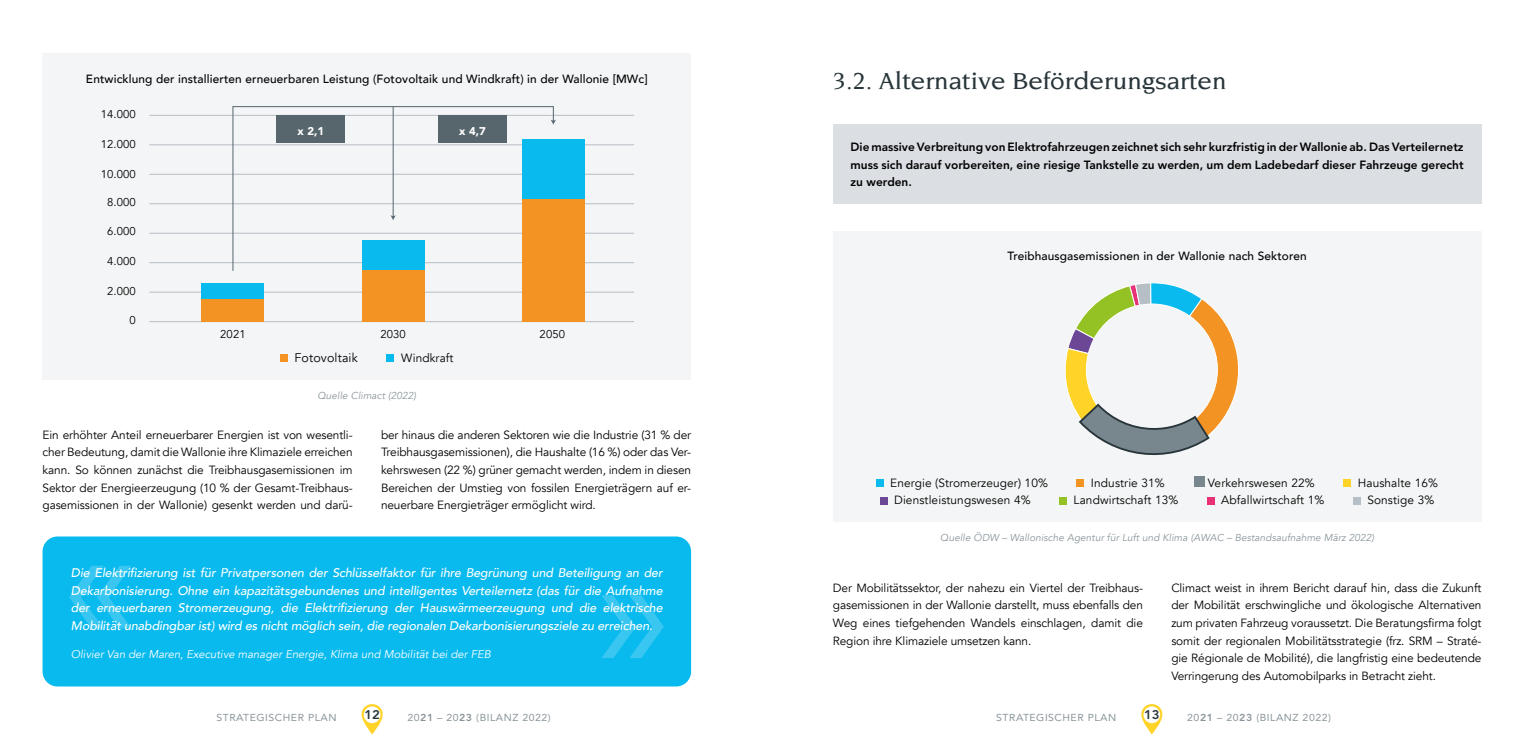
<style>
.page{position:relative;width:1524px;height:745px;background:#fff}
.page>*{position:absolute;margin:0;border:0;box-sizing:border-box;transform-origin:0 0}
.t1{font:500 25px "Novarese Std";color:#28353a;scale:1.05 1}
.t2{font:italic 500 12.5px/17.5px "Avenir";letter-spacing:-.01em;color:#fff;text-align:justify}
.t3{font:12.5px "Avenir";letter-spacing:.01em;color:#000}
.t4{font:800 12.5px "Avenir LT Std";color:#28353a;scale:1.05 1}
.t5{font:11.88px/17.5px "Avenir";letter-spacing:-.01em;color:#000;text-align:justify}
.t6{font:800 11.88px/17.5px "Avenir LT Std";color:#000;text-align:justify}
.t7{font:11.88px "Avenir";letter-spacing:.01em;color:#000}
.t8{font:500 11.88px "Avenir";letter-spacing:.01em;color:#000}
.t9{font:italic 11.25px "Avenir";color:#fff}
.t10{font:11.25px "Avenir";letter-spacing:.01em;color:#000}
.t11{font:900 11.25px "Avenir";color:#fff}
.t12{font:italic 10px "Avenir";letter-spacing:.01em;color:#89959b}
.t13{font:10px "Avenir LT Std";letter-spacing:.05em;color:#89959b;scale:1.05 1}
.s1{font-weight:800}
</style>
<div class="page">
<svg style="left:1141px;top:704px;width:21px;height:29px"></svg>
<div style="left:1143px;top:706px;width:17px;height:16px;background:#fff;border-radius:50%"></div>
<svg style="left:361px;top:704px;width:22px;height:29px"></svg>
<div style="left:364px;top:706px;width:16px;height:16px;background:#fff;border-radius:50%"></div>
<div style="left:43px;top:536px;width:648px;height:150px;background:#09baee;border-radius:15px"></div>
<svg style="left:601px;top:595px;width:63px;height:62px"></svg>
<svg style="left:69px;top:566px;width:62px;height:62px"></svg>
<div style="left:43px;top:53px;width:648px;height:326px;background:#f4f5f6"></div>
<div style="left:280px;top:354px;width:7px;height:7px;background:#f39324"></div>
<div style="left:387px;top:354px;width:7px;height:7px;background:#09baee"></div>
<hr style="left:149px;top:115px;width:485px;height:1px;background:#b6bfc5">
<hr style="left:149px;top:144px;width:485px;height:1px;background:#b6bfc5">
<hr style="left:149px;top:174px;width:485px;height:1px;background:#b6bfc5">
<hr style="left:149px;top:203px;width:485px;height:1px;background:#b6bfc5">
<hr style="left:149px;top:233px;width:485px;height:1px;background:#b6bfc5">
<hr style="left:149px;top:262px;width:485px;height:1px;background:#b6bfc5">
<hr style="left:149px;top:292px;width:485px;height:1px;background:#b6bfc5">
<hr style="left:149px;top:321px;width:485px;height:1px;background:#b6bfc5">
<svg style="left:232px;top:106px;width:322px;height:165px"></svg>
<hr style="left:393px;top:106px;width:1px;height:112px;background:#57666d">
<div style="left:277px;top:115px;width:68px;height:28px;background:#57666d"></div>
<div style="left:438px;top:115px;width:69px;height:28px;background:#57666d"></div>
<div style="left:522px;top:139px;width:62px;height:60px;background:#09baee"></div>
<div style="left:362px;top:240px;width:62px;height:30px;background:#09baee"></div>
<div style="left:202px;top:282px;width:62px;height:17px;background:#09baee"></div>
<div style="left:202px;top:299px;width:62px;height:22px;background:#f39324"></div>
<div style="left:362px;top:270px;width:62px;height:51px;background:#f39324"></div>
<div style="left:522px;top:199px;width:62px;height:122px;background:#f39324"></div>
<div style="left:833px;top:125px;width:648px;height:79px;background:#dbdfe3"></div>
<div style="left:833px;top:231px;width:648px;height:290px;background:#f4f5f6"></div>
<div style="left:876px;top:479px;width:7px;height:7px;background:#09baee"></div>
<div style="left:1077px;top:479px;width:7px;height:7px;background:#f39324"></div>
<div style="left:1193px;top:475px;width:11px;height:11px;background:#78868d"></div>
<div style="left:1343px;top:479px;width:7px;height:7px;background:#ffd328"></div>
<div style="left:880px;top:496px;width:7px;height:7px;background:#6b4796"></div>
<div style="left:1059px;top:496px;width:7px;height:7px;background:#94c123"></div>
<div style="left:1207px;top:496px;width:7px;height:7px;background:#e73277"></div>
<div style="left:1353px;top:496px;width:7px;height:7px;background:#b6bfc5"></div>
<svg style="left:1065px;top:283px;width:173px;height:173px"></svg>
<p class="t8" style="left:86px;top:68px;width:563px">Entwicklung der installierten erneuerbaren Leistung (Fotovoltaik und Windkraft) in der Wallonie [MWc]</p>
<p class="t10" style="left:101px;top:107px;width:37px">14.000</p>
<p class="t10" style="left:101px;top:137px;width:37px">12.000</p>
<p class="t10" style="left:101px;top:167px;width:37px">10.000</p>
<p class="t10" style="left:107px;top:195px;width:30px">8.000</p>
<p class="t10" style="left:107px;top:225px;width:30px">6.000</p>
<p class="t10" style="left:107px;top:254px;width:30px">4.000</p>
<p class="t10" style="left:107px;top:285px;width:30px">2.000</p>
<p class="t10" style="left:130px;top:313px;width:8px">0</p>
<p class="t11" style="left:297px;top:121px;width:28px">x 2,1</p>
<p class="t11" style="left:459px;top:121px;width:28px">x 4,7</p>
<p class="t10" style="left:220px;top:327px;width:27px">2021</p>
<p class="t10" style="left:380px;top:327px;width:27px">2030</p>
<p class="t10" style="left:539px;top:327px;width:27px">2050</p>
<p class="t3" style="left:294px;top:350px;width:65px">Fotovoltaik</p>
<p class="t7" style="left:401px;top:350px;width:54px">Windkraft</p>
<p class="t12" style="left:317px;top:389px;width:100px">Quelle Climact (2022)</p>
<p class="t5" style="left:43px;top:426px;width:312px">Ein erhöhter Anteil erneuerbarer Energien ist von wesentli&shy;cher Bedeutung, damit die Wallonie ihre Klimaziele erreichen kann. So können zunächst die Treibhausgasemissionen im Sektor der Energieerzeugung (10 % der Gesamt-Treibhaus&shy;gasemissionen in der Wallonie) gesenkt werden und darü-</p>
<p class="t5" style="left:381px;top:426px;width:312px">ber hinaus die anderen Sektoren wie die Industrie (31 % der Treibhausgasemissionen), die Haushalte (16 %) oder das Ver&shy;kehrswesen (22 %) grüner gemacht werden, indem in diesen Bereichen der Umstieg von fossilen Energieträgern auf er&shy;neuerbare Energieträger ermöglicht wird.</p>
<p class="t2" style="left:71px;top:564px;width:593px">Die Elektrifizierung ist für Privatpersonen der Schlüsselfaktor für ihre Begrünung und Beteiligung an der Dekarbonisierung. Ohne ein kapazitätsgebundenes und intelligentes Verteilernetz (das für die Aufnahme der erneuerbaren Stromerzeugung, die Elektrifizierung der Hauswärmeerzeugung und die elektrische Mobilität unabdingbar ist) wird es nicht möglich sein, die regionalen Dekarbonisierungsziele zu erreichen.</p>
<p class="t9" style="left:71px;top:647px;width:421px">Olivier Van der Maren, Executive manager Energie, Klima und Mobilität bei der FEB</p>
<h1 class="t1" style="left:833px;top:67px;width:377px">3.2. Alternative Beförderungsarten</h1>
<p class="t6" style="left:850px;top:138px;width:614px">Die massive Verbreitung von Elektrofahrzeugen zeichnet sich sehr kurzfristig in der Wallonie ab. Das Verteilernetz muss sich darauf vorbereiten, eine riesige Tankstelle zu werden, um dem Ladebedarf dieser Fahrzeuge gerecht zu werden.</p>
<p class="t8" style="left:1007px;top:246px;width:301px">Treibhausgasemissionen in der Wallonie nach Sektoren</p>
<p class="t7" style="left:890px;top:475px;width:159px">Energie (Stromerzeuger) 10%</p>
<p class="t7" style="left:1091px;top:475px;width:75px">Industrie 31%</p>
<p class="t7" style="left:1208px;top:475px;width:108px">Verkehrswesen 22%</p>
<p class="t7" style="left:1357px;top:475px;width:82px">Haushalte 16%</p>
<p class="t7" style="left:894px;top:492px;width:138px">Dienstleistungswesen 4%</p>
<p class="t7" style="left:1073px;top:492px;width:106px">Landwirtschaft 13%</p>
<p class="t7" style="left:1221px;top:492px;width:105px">Abfallwirtschaft 1%</p>
<p class="t7" style="left:1367px;top:492px;width:68px">Sonstige 3%</p>
<p class="t12" style="left:940px;top:531px;width:435px">Quelle ÖDW – Wallonische Agentur für Luft und Klima (AWAC – Bestandsaufnahme März 2022)</p>
<p class="t5" style="left:833px;top:579px;width:312px">Der Mobilitätssektor, der nahezu ein Viertel der Treibhaus&shy;gasemissionen in der Wallonie darstellt, muss ebenfalls den Weg eines tiefgehenden Wandels einschlagen, damit die Region ihre Klimaziele umsetzen kann.</p>
<p class="t5" style="left:1171px;top:579px;width:312px">Climact weist in ihrem Bericht darauf hin, dass die Zukunft der Mobilität erschwingliche und ökologische Alternativen zum privaten Fahrzeug voraussetzt. Die Beratungsfirma folgt somit der regionalen Mobilitätsstrategie (frz. SRM – Straté&shy;gie Régionale de Mobilité), die langfristig eine bedeutende Verringerung des Automobilparks in Betracht zieht.</p>
<p class="t13" style="left:216px;top:710px;width:116px">STRATEGISCHER PLAN</p>
<p class="t4" style="left:364px;top:707px;width:16px">12</p>
<p class="t13" style="left:407px;top:710px;width:138px">20<span class="s1">21</span> – 20<span class="s1">23</span> (BILANZ 2022)</p>
<p class="t13" style="left:996px;top:710px;width:116px">STRATEGISCHER PLAN</p>
<p class="t4" style="left:1144px;top:707px;width:16px">13</p>
<p class="t13" style="left:1187px;top:710px;width:138px">20<span class="s1">21</span> – 20<span class="s1">23</span> (BILANZ 2022)</p>
</div>
